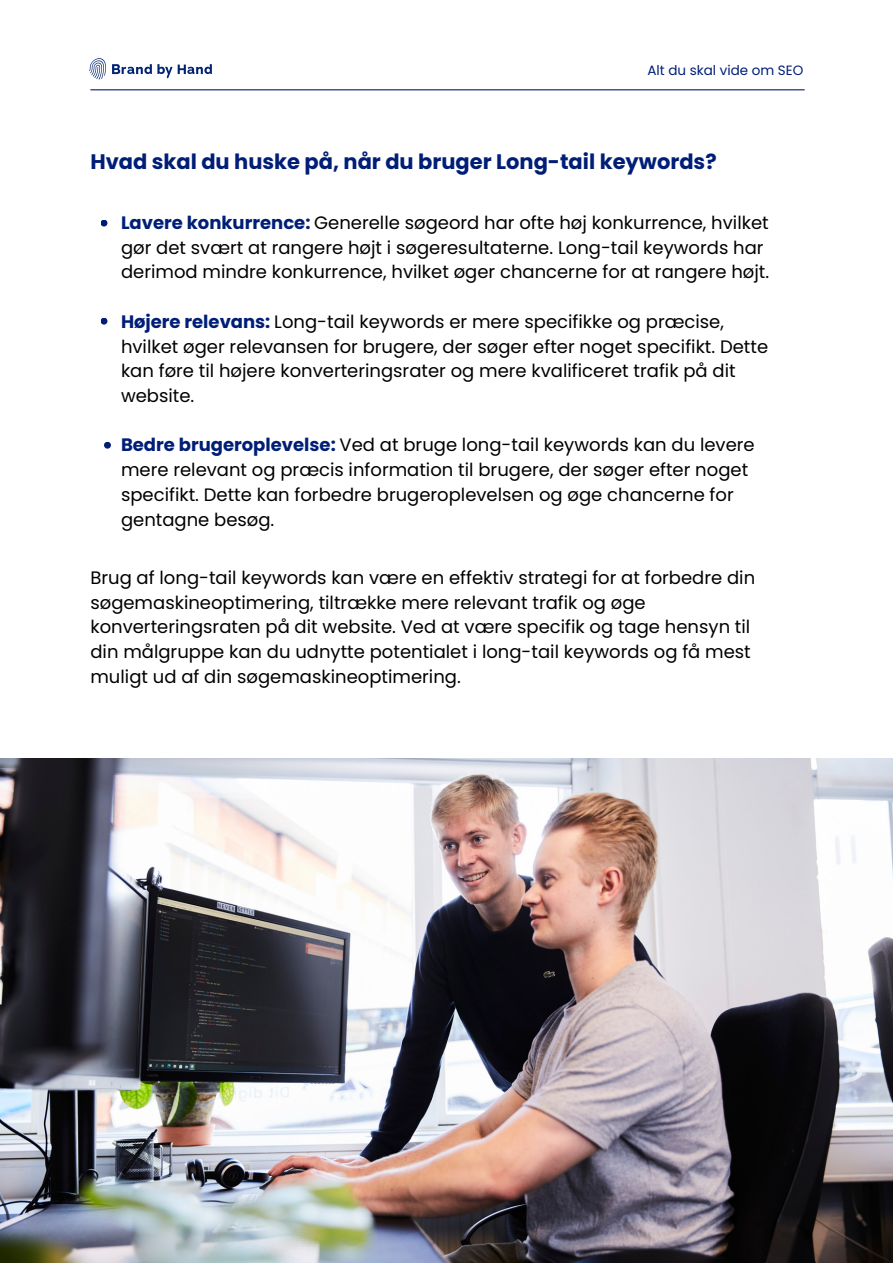
<style>
.page{position:relative;width:893px;height:1264px;background:#fff}
.page>*{position:absolute;margin:0;border:0;box-sizing:border-box;transform-origin:0 0}
.t1{font:700 21px "Poppins";color:#001e77}
.t2{font:18px/24.8px "Poppins";color:#000}
.t3{font:13.5px "Poppins";color:#001e77}
.s1{font-weight:700;color:#001e77}
</style>
<div class="page">
<hr style="left:90px;top:89px;width:714px;height:1px;background:#001e77">
<svg style="left:89px;top:58px;width:17px;height:22px"></svg>
<svg style="left:112px;top:64px;width:60px;height:14px"></svg>
<svg style="left:178px;top:64px;width:34px;height:10px"></svg>
<div style="left:100px;top:220px;width:7px;height:6px;background:#001e77;border-radius:50%"></div>
<div style="left:100px;top:318px;width:7px;height:6px;background:#001e77;border-radius:50%"></div>
<div style="left:104px;top:442px;width:7px;height:6px;background:#001e77;border-radius:50%"></div>
<img style="left:0;top:758px;width:892px;height:504px">
<p class="t3" style="left:647px;top:62px;width:157px">Alt du skal vide om SEO</p>
<p class="t1" style="left:90px;top:150px;width:627px">Hvad skal du huske på, når du bruger Long-tail keywords?</p>
<p class="t2" style="left:121px;top:210px;width:649px"><span class="s1">Lavere konkurrence:</span> Generelle søgeord har ofte høj konkurrence, hvilket gør det svært at rangere højt i søgeresultaterne. Long-tail keywords har derimod mindre konkurrence, hvilket øger chancerne for at rangere højt.</p>
<p class="t2" style="left:121px;top:309px;width:648px"><span class="s1">Højere relevans:</span> Long-tail keywords er mere specifikke og præcise, hvilket øger relevansen for brugere, der søger efter noget specifikt. Dette kan føre til højere konverteringsrater og mere kvalificeret trafik på dit website.</p>
<p class="t2" style="left:121px;top:433px;width:635px"><span class="s1">Bedre brugeroplevelse:</span> Ved at bruge long-tail keywords kan du levere mere relevant og præcis information til brugere, der søger efter noget specifikt. Dette kan forbedre brugeroplevelsen og øge chancerne for gentagne besøg.</p>
<p class="t2" style="left:90px;top:565px;width:666px">Brug af long-tail keywords kan være en effektiv strategi for at forbedre din søgemaskineoptimering, tiltrække mere relevant trafik og øge konverteringsraten på dit website. Ved at være specifik og tage hensyn til din målgruppe kan du udnytte potentialet i long-tail keywords og få mest muligt ud af din søgemaskineoptimering.</p>
</div>
